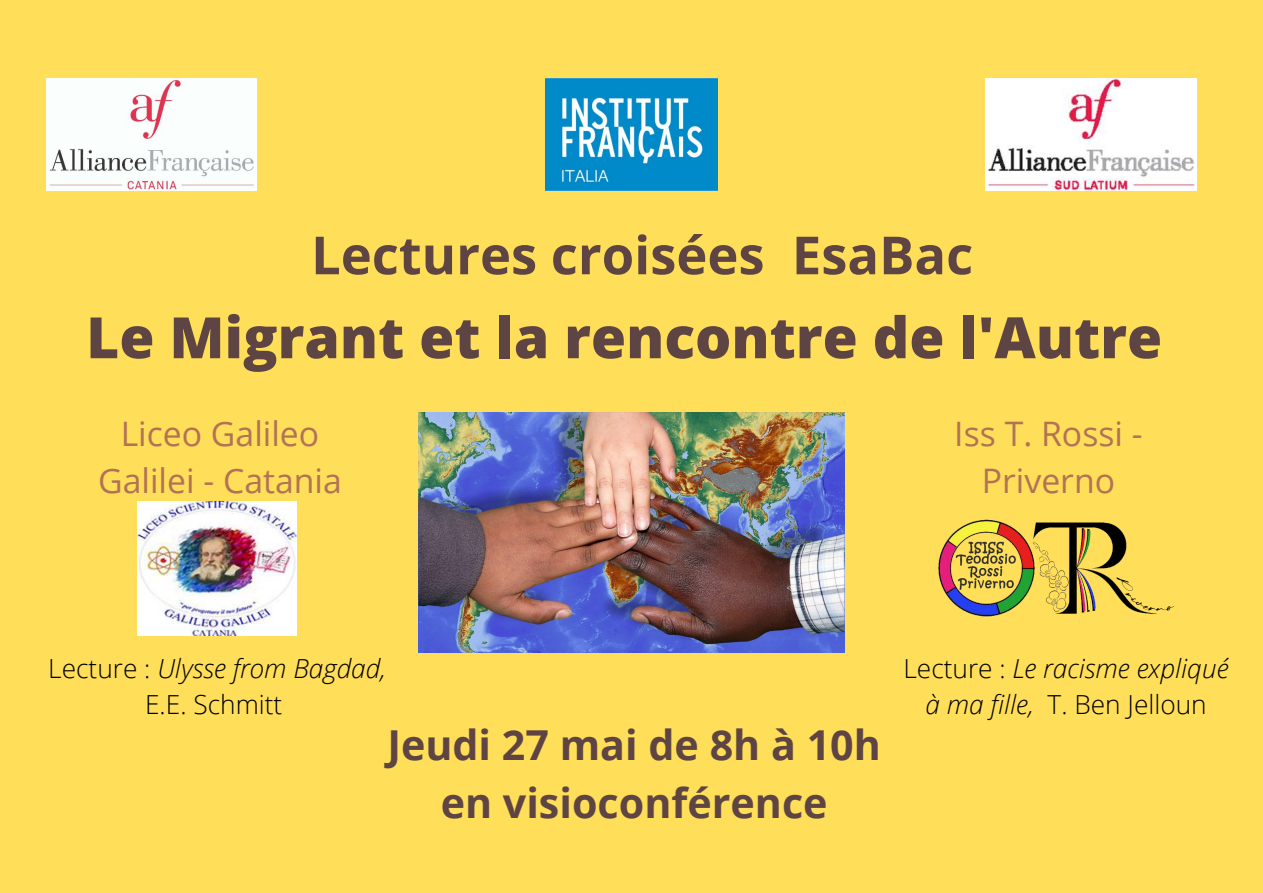
<style>
.page{position:relative;width:1263px;height:893px;background:#ffde59}
.page>*{position:absolute;margin:0;border:0;box-sizing:border-box;transform-origin:0 0}
.t1{font:800 57px "Open Sans";color:#5e4544}
.t2{font:700 52.5px "Open Sans";color:#5e4544}
.t3{font:700 41.25px/57.4px "Open Sans";color:#5e4544;text-align:center}
.t4{font:33.75px/47.2px "Open Sans";color:#b27255;text-align:center}
.t5{font:italic 300 26.25px/36.6px "Open Sans";color:#000;text-align:center}
.t6{font:300 26.25px/36.6px "Open Sans";color:#000;text-align:center}
.s1{font-style:italic}
.s2{font-style:normal}
</style>
<div class="page">
<img style="left:418px;top:412px;width:427px;height:240px">
<img style="left:938px;top:519px;width:237px;height:98px">
<img style="left:47px;top:79px;width:210px;height:111px">
<img style="left:985px;top:79px;width:211px;height:111px">
<img style="left:137px;top:501px;width:160px;height:134px">
<img style="left:545px;top:79px;width:173px;height:111px">
<h2 class="t2" style="left:311px;top:218px;width:663px">Lectures croisées EsaBac</h2>
<h1 class="t1" style="left:86px;top:294px;width:1077px">Le Migrant et la rencontre de l'Autre</h1>
<p class="t4" style="left:98px;top:409px;width:245px">Liceo Galileo<br>Galilei - Catania</p>
<p class="t4" style="left:954px;top:409px;width:190px">Iss T. Rossi -<br>Priverno</p>
<p class="t6" style="left:48px;top:649px;width:339px">Lecture : <span class="s1">Ulysse from Bagdad,<br></span>E.E. Schmitt</p>
<p class="t3" style="left:387px;top:715px;width:495px">Jeudi 27 mai de 8h à 10h en visioconférence</p>
<p class="t5" style="left:903px;top:649px;width:327px"><span class="s2">Lecture :</span> Le racisme expliqué à ma fille, <span class="s2">T. Ben Jelloun</span></p>
</div>
